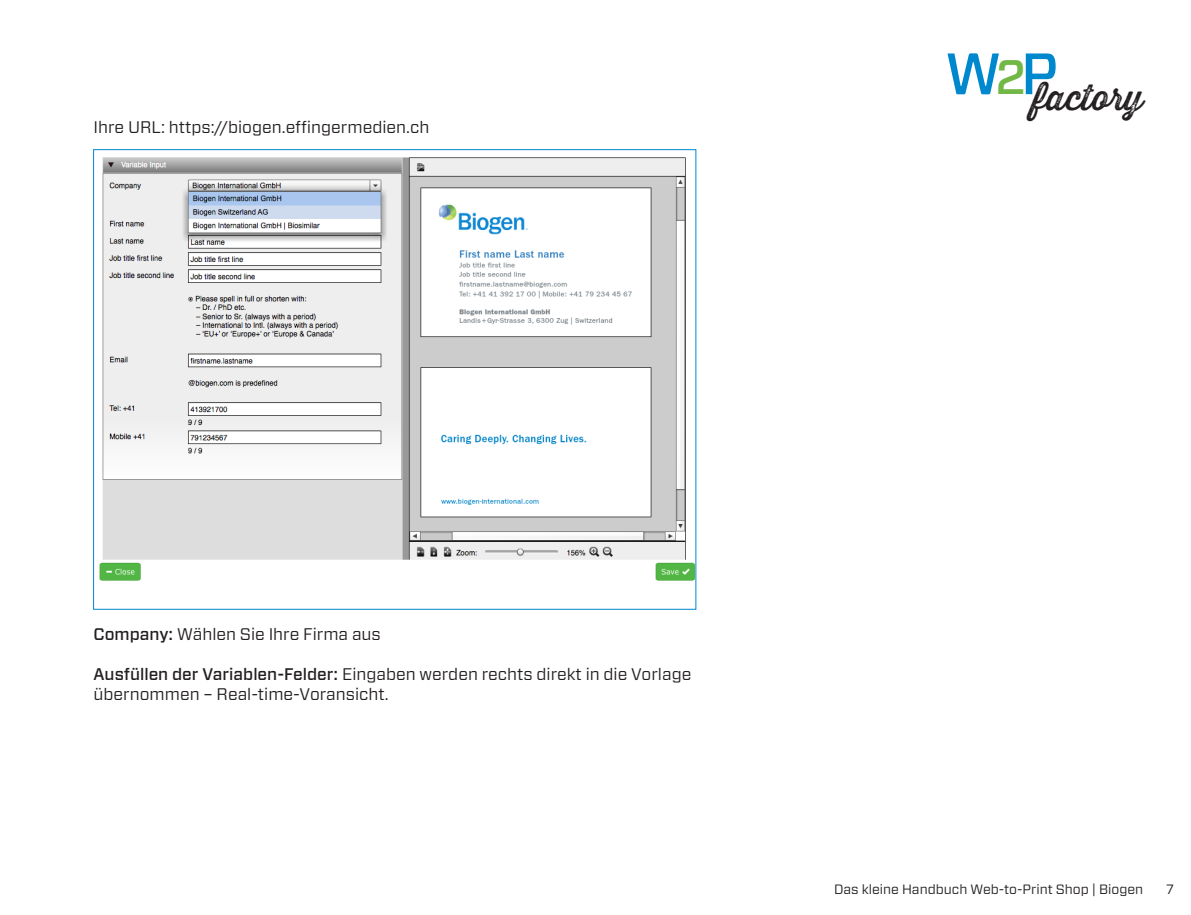
<style>
.page{position:relative;width:1191px;height:915px;background:#fff}
.page>*{position:absolute;margin:0;border:0;box-sizing:border-box;transform-origin:0 0}
.t1{font:35.55px "Thirsty Rough Reg Two";color:#231f20}
.t2{font:16.8px/20.1px "Forza";color:#231f20}
.t3{font:13.5px "Forza";color:#231f20}
.s1{font-weight:500}
</style>
<div class="page">
<img style="left:99px;top:157px;width:595px;height:424px">
<p class="t2" style="left:94px;top:116px;width:337px">Ihre URL: https://biogen.effingermedien.ch</p>
<h1 class="t1" style="left:945px;top:71px;width:199px"><sup>W</sup><sup>2</sup><sup>P</sup>factory</h1>
<p class="t2" style="left:94px;top:623px;width:289px"><span class="s1">Company:</span> Wählen Sie Ihre Firma aus</p>
<p class="t2" style="left:94px;top:663px;width:599px"><span class="s1">Ausfüllen der Variablen-Felder:</span> Eingaben werden rechts direkt in die Vorlage übernommen – Real-time-Voransicht.</p>
<p class="t3" style="left:834px;top:879px;width:311px">Das kleine Handbuch Web-to-Print Shop | Biogen</p>
<p class="t3" style="left:1166px;top:879px;width:9px">7</p>
</div>
